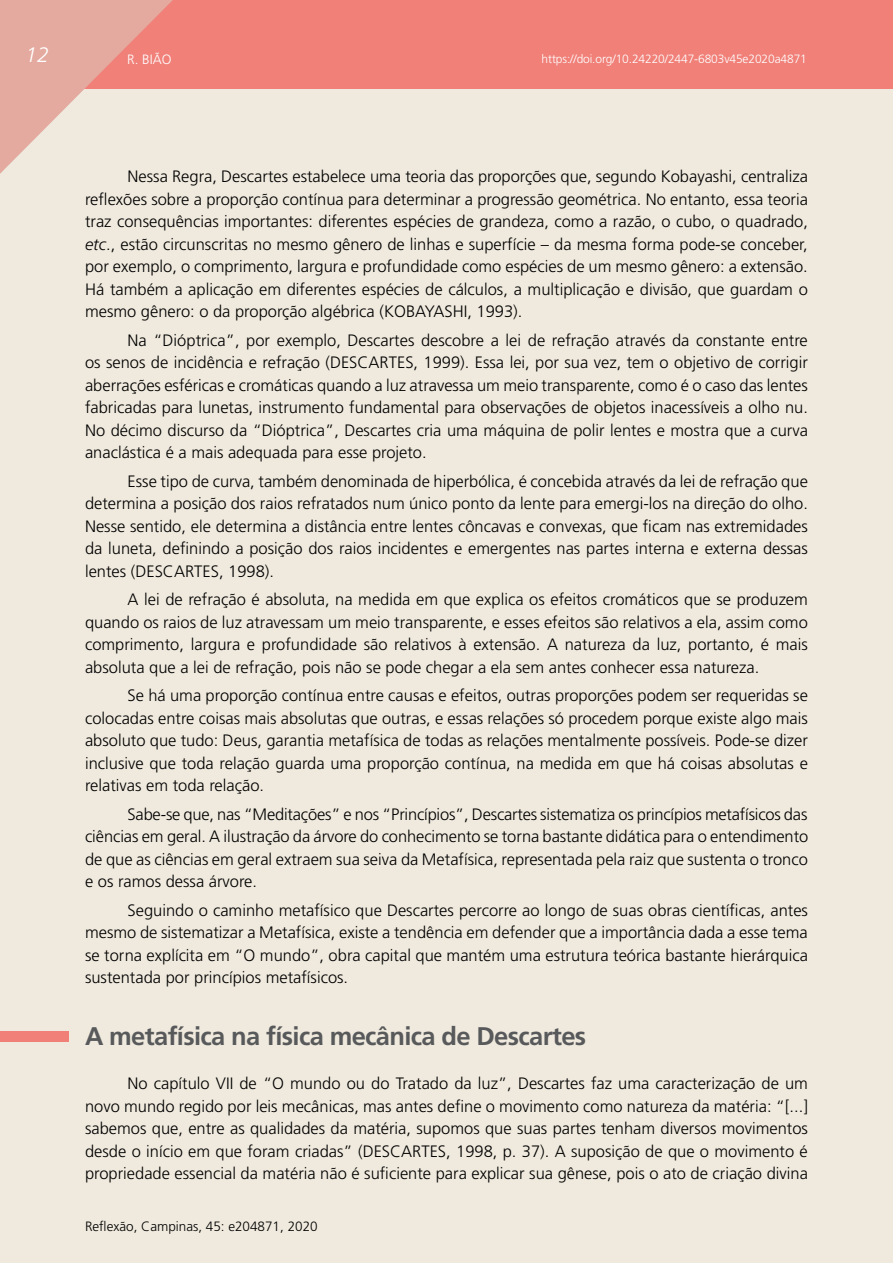
<style>
.page{position:relative;width:893px;height:1263px;background:#fff}
.page>*{position:absolute;margin:0;border:0;box-sizing:border-box;transform-origin:0 0}
.seção{font:700 25.5px "Frutiger LT Std";letter-spacing:-.025em;color:#58595b}
.t1{font:italic 300 21px "Frutiger LT Std";color:#fff}
.miolo{font:300 16.5px/22.5px "Frutiger LT Std";color:#000;text-align:justify}
.t2{font:300 13.5px "Frutiger LT Std";color:#000}
.t3{font:300 13.5px "Frutiger LT Std";color:#fff}
.t4{font:300 12px "Frutiger LT Std";letter-spacing:-.01em;color:#fff}
.s1{font-style:italic}
</style>
<div class="page">
<div style="left:0;top:0;width:893px;height:89px;background:#f08078"></div>
<svg style="left:0;top:0;width:176px;height:174px;background:#eabcb1"></svg>
<div style="left:0;top:1031px;width:68px;height:11px;background:#f08078"></div>
<p class="t1" style="left:26px;top:43px;width:25px">12</p>
<p class="t3" style="left:127px;top:51px;width:46px">R. BIÃO</p>
<p class="t4" style="left:542px;top:52px;width:267px">https://doi.org/10.24220/2447-6803v45e2020a4871</p>
<p class="miolo" style="left:85px;top:166px;width:724px;text-indent:43px">Nessa Regra, Descartes estabelece uma teoria das proporções que, segundo Kobayashi, centraliza reflexões sobre a proporção contínua para determinar a progressão geométrica. No entanto, essa teoria traz consequências importantes: diferentes espécies de grandeza, como a razão, o cubo, o quadrado, <span class="s1">etc</span>., estão circunscritas no mesmo gênero de linhas e superfície – da mesma forma pode-se conceber, por exemplo, o comprimento, largura e profundidade como espécies de um mesmo gênero: a extensão.<br>Há também a aplicação em diferentes espécies de cálculos, a multiplicação e divisão, que guardam o mesmo gênero: o da proporção algébrica (KOBAYASHI, 1993).</p>
<p class="miolo" style="left:85px;top:329px;width:724px;text-indent:43px">Na “Dióptrica”, por exemplo, Descartes descobre a lei de refração através da constante entre os senos de incidência e refração (DESCARTES, 1999). Essa lei, por sua vez, tem o objetivo de corrigir aberrações esféricas e cromáticas quando a luz atravessa um meio transparente, como é o caso das lentes fabricadas para lunetas, instrumento fundamental para observações de objetos inacessíveis a olho nu.<br>No décimo discurso da “Dióptrica”, Descartes cria uma máquina de polir lentes e mostra que a curva anaclástica é a mais adequada para esse projeto.</p>
<p class="miolo" style="left:85px;top:470px;width:724px;text-indent:43px">Esse tipo de curva, também denominada de hiperbólica, é concebida através da lei de refração que determina a posição dos raios refratados num único ponto da lente para emergi-los na direção do olho.<br>Nesse sentido, ele determina a distância entre lentes côncavas e convexas, que ficam nas extremidades da luneta, definindo a posição dos raios incidentes e emergentes nas partes interna e externa dessas lentes (DESCARTES, 1998).</p>
<p class="miolo" style="left:85px;top:589px;width:724px;text-indent:43px">A lei de refração é absoluta, na medida em que explica os efeitos cromáticos que se produzem quando os raios de luz atravessam um meio transparente, e esses efeitos são relativos a ela, assim como comprimento, largura e profundidade são relativos à extensão. A natureza da luz, portanto, é mais absoluta que a lei de refração, pois não se pode chegar a ela sem antes conhecer essa natureza.</p>
<p class="miolo" style="left:85px;top:685px;width:724px;text-indent:43px">Se há uma proporção contínua entre causas e efeitos, outras proporções podem ser requeridas se colocadas entre coisas mais absolutas que outras, e essas relações só procedem porque existe algo mais absoluto que tudo: Deus, garantia metafísica de todas as relações mentalmente possíveis. Pode-se dizer inclusive que toda relação guarda uma proporção contínua, na medida em que há coisas absolutas e relativas em toda relação.</p>
<p class="miolo" style="left:85px;top:803px;width:725px;text-indent:43px">Sabe-se que, nas “Meditações” e nos “Princípios”, Descartes sistematiza os princípios metafísicos das ciências em geral. A ilustração da árvore do conhecimento se torna bastante didática para o entendimento de que as ciências em geral extraem sua seiva da Metafísica, representada pela raiz que sustenta o tronco e os ramos dessa árvore.</p>
<p class="miolo" style="left:85px;top:899px;width:724px;text-indent:43px">Seguindo o caminho metafísico que Descartes percorre ao longo de suas obras científicas, antes mesmo de sistematizar a Metafísica, existe a tendência em defender que a importância dada a esse tema se torna explícita em “O mundo”, obra capital que mantém uma estrutura teórica bastante hierárquica sustentada por princípios metafísicos.</p>
<p class="seção" style="left:85px;top:1021px;width:503px">A metafísica na física mecânica de Descartes</p>
<p class="miolo" style="left:85px;top:1072px;width:724px;text-indent:43px">No capítulo VII de “O mundo ou do Tratado da luz”, Descartes faz uma caracterização de um novo mundo regido por leis mecânicas, mas antes define o movimento como natureza da matéria: “[...] sabemos que, entre as qualidades da matéria, supomos que suas partes tenham diversos movimentos desde o início em que foram criadas” (DESCARTES, 1998, p. 37). A suposição de que o movimento é propriedade essencial da matéria não é suficiente para explicar sua gênese, pois o ato de criação divina</p>
<p class="t2" style="left:85px;top:1218px;width:234px">Reflexão, Campinas, 45: e204871, 2020</p>
</div>
